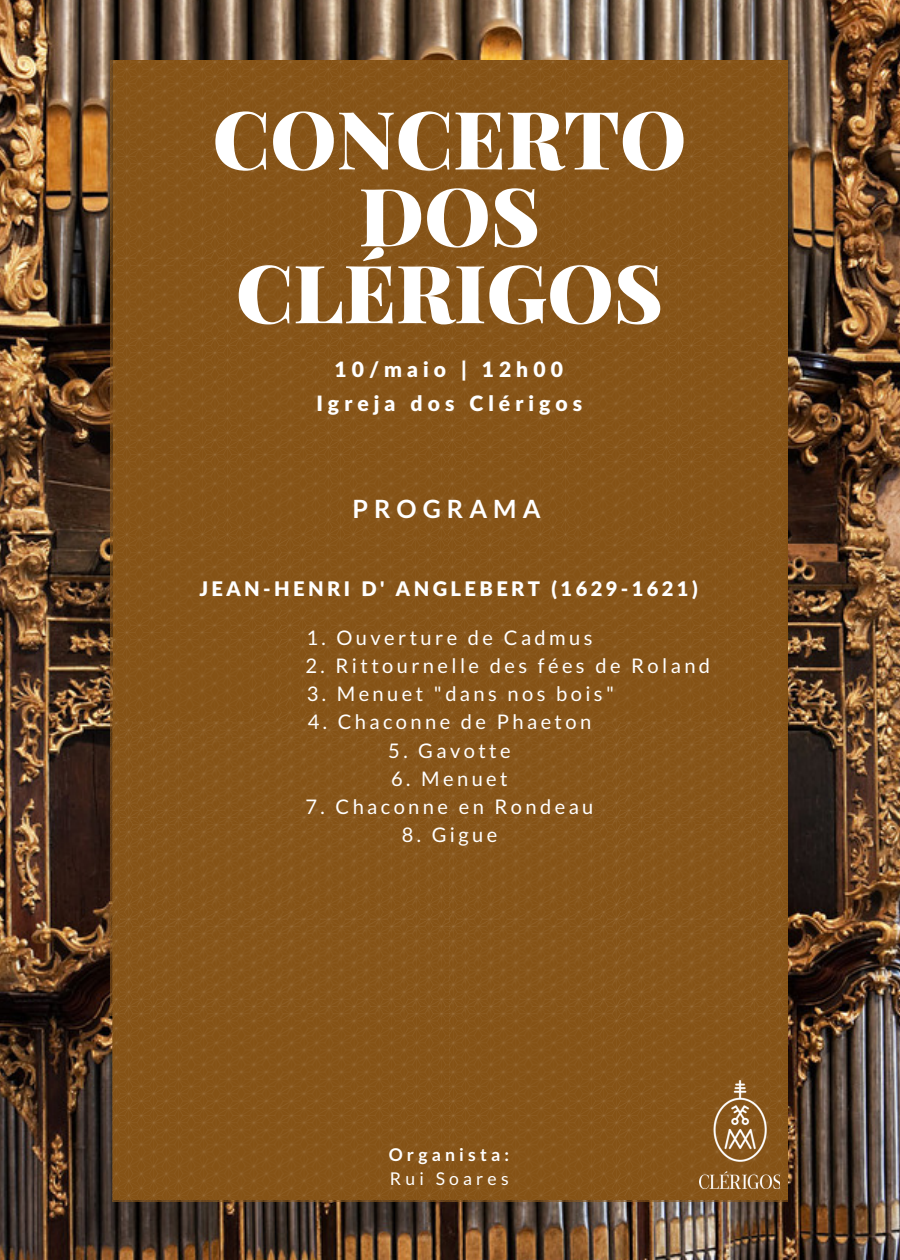
<style>
.page{position:relative;width:900px;height:1260px;background:#fff}
.page>*{position:absolute;margin:0;border:0;box-sizing:border-box;transform-origin:0 0}
.t1{font:900 80.5px/77px "Playfair Display";color:#fff;text-align:center}
.t2{font:700 25.25px "Lato";letter-spacing:.24em;color:#fff}
.t3{font:900 21.25px "Lato";letter-spacing:.24em;color:#fff}
.t4{font:900 21px "Lato";letter-spacing:.24em;color:#fff}
.t5{font:20px "Lato";letter-spacing:.17em;color:#fff}
.t6{font:900 20px "Lato";letter-spacing:.17em;color:#fff}
.t7{font:700 17.5px "Lato";letter-spacing:.24em;color:#fff}
.t8{font:17.5px "Lato";letter-spacing:.24em;color:#fff}
</style>
<div class="page">
<img style="left:0;top:0;width:900px;height:1260px">
<div style="left:111px;top:540px;width:337px;height:476px;background:#865519"></div>
<div style="left:448px;top:536px;width:338px;height:480px;background:#855215"></div>
<div style="left:111px;top:60px;width:337px;height:480px;background:#865519"></div>
<div style="left:448px;top:60px;width:339px;height:480px;background:#865519"></div>
<img style="left:112px;top:722px;width:338px;height:480px">
<div style="left:450px;top:722px;width:337px;height:480px;background:#855215"></div>
<img style="left:699px;top:1080px;width:81px;height:109px">
<h1 class="t1" style="left:213px;top:98px;width:475px">CONCERTO<br>DOS<br>CLÉRIGOS</h1>
<p class="t4" style="left:334px;top:356px;width:230px">10/maio | 12h00</p>
<p class="t3" style="left:316px;top:390px;width:267px">Igreja dos Clérigos</p>
<p class="t2" style="left:352px;top:493px;width:190px">PROGRAMA</p>
<p class="t6" style="left:199px;top:577px;width:500px">JEAN-HENRI D' ANGLEBERT (1629-1621)</p>
<p class="t5" style="left:307px;top:625px;width:287px">1. Ouverture de Cadmus</p>
<p class="t5" style="left:306px;top:653px;width:406px">2. Rittournelle des fées de Roland</p>
<p class="t5" style="left:307px;top:682px;width:309px">3. Menuet "dans nos bois"</p>
<p class="t5" style="left:308px;top:710px;width:285px">4. Chaconne de Phaeton</p>
<p class="t5" style="left:388px;top:738px;width:124px">5. Gavotte</p>
<p class="t5" style="left:391px;top:766px;width:118px">6. Menuet</p>
<p class="t5" style="left:306px;top:794px;width:289px">7. Chaconne en Rondeau</p>
<p class="t5" style="left:402px;top:822px;width:97px">8. Gigue</p>
<p class="t7" style="left:389px;top:1143px;width:122px">Organista:</p>
<p class="t8" style="left:390px;top:1168px;width:120px">Rui Soares</p>
</div>
